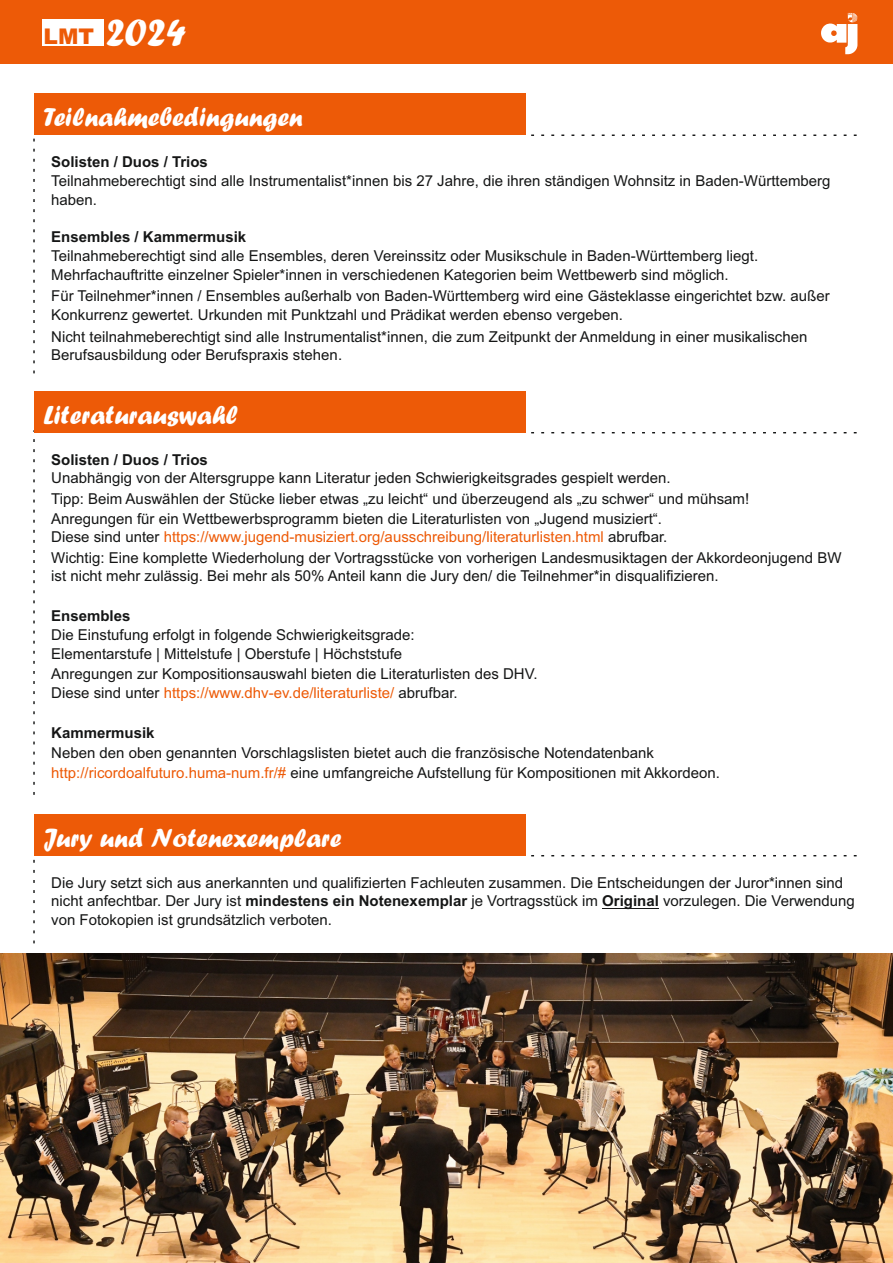
<style>
.page{position:relative;width:893px;height:1263px;background:#fff}
.page>*{position:absolute;margin:0;border:0;box-sizing:border-box;transform-origin:0 0}
.t1{font:41.25px "Forte";color:#fff}
.t2{font:27px "Forte";color:#fff}
.t3{font:15px/18.8px "Arial";color:#151616}
.t4{font:700 15px "Arial";color:#151616}
.s1{font-family:"Arial";font-weight:900;font-size:21.6px;color:#ed5a07}
.s2{color:#ed5a07}
.s3{font-weight:700}
</style>
<div class="page">
<div style="left:34px;top:94px;width:491px;height:41px;background:#ed5a07"></div>
<svg style="left:531px;top:135px;width:326px;height:1px"></svg>
<svg style="left:33px;top:138px;width:2px;height:235px"></svg>
<svg style="left:531px;top:432px;width:326px;height:1px"></svg>
<svg style="left:33px;top:430px;width:2px;height:365px"></svg>
<div style="left:34px;top:391px;width:491px;height:42px;background:#ed5a07"></div>
<div style="left:34px;top:814px;width:491px;height:42px;background:#ed5a07"></div>
<svg style="left:531px;top:855px;width:326px;height:1px"></svg>
<svg style="left:33px;top:859px;width:2px;height:84px"></svg>
<hr style="left:602px;top:908px;width:57px;height:1px;background:#151616">
<div style="left:0;top:0;width:893px;height:64px;background:#ed5a07"></div>
<svg style="left:821px;top:13px;width:36px;height:41px"></svg>
<div style="left:43px;top:19px;width:61px;height:27px;background:#fff"></div>
<img style="left:0;top:953px;width:893px;height:310px">
<h1 class="t1" style="left:44px;top:18px;width:144px"><span class="s1">LMT</span> 2024</h1>
<h2 class="t2" style="left:43px;top:108px;width:261px">Teilnahmebedingungen</h2>
<p class="t4" style="left:51px;top:156px;width:158px">Solisten / Duos / Trios</p>
<p class="t3" style="left:51px;top:173px;width:781px">Teilnahmeberechtigt sind alle Instrumentalist*innen bis 27 Jahre, die ihren ständigen Wohnsitz in Baden-Württemberg haben.</p>
<p class="t4" style="left:51px;top:231px;width:197px">Ensembles / Kammermusik</p>
<p class="t3" style="left:51px;top:248px;width:708px">Teilnahmeberechtigt sind alle Ensembles, deren Vereinssitz oder Musikschule in Baden-Württemberg liegt.<br>Mehrfachauftritte einzelner Spieler*innen in verschiedenen Kategorien beim Wettbewerb sind möglich.</p>
<p class="t3" style="left:51px;top:288px;width:780px">Für Teilnehmer*innen / Ensembles außerhalb von Baden-Württemberg wird eine Gästeklasse eingerichtet bzw. außer<br>Konkurrenz gewertet. Urkunden mit Punktzahl und Prädikat werden ebenso vergeben.</p>
<p class="t3" style="left:51px;top:328px;width:758px">Nicht teilnahmeberechtigt sind alle Instrumentalist*innen, die zum Zeitpunkt der Anmeldung in einer musikalischen<br>Berufsausbildung oder Berufspraxis stehen.</p>
<h2 class="t2" style="left:43px;top:406px;width:196px">Literaturauswahl</h2>
<p class="t4" style="left:51px;top:454px;width:158px">Solisten / Duos / Trios</p>
<p class="t3" style="left:51px;top:469px;width:700px;line-height:20.1px">Unabhängig von der Altersgruppe kann Literatur jeden Schwierigkeitsgrades gespielt werden.<br>Tipp: Beim Auswählen der Stücke lieber etwas „zu leicht“ und überzeugend als „zu schwer“ und mühsam!<br>Anregungen für ein Wettbewerbsprogramm bieten die Literaturlisten von „Jugend musiziert“.</p>
<p class="t3" style="left:51px;top:528px;width:792px;line-height:20.1px">Diese sind unter <span class="s2">https://www.jugend-musiziert.org/ausschreibung/literaturlisten.html</span> abrufbar.<br>Wichtig: Eine komplette Wiederholung der Vortragsstücke von vorherigen Landesmusiktagen der Akkordeonjugend BW</p>
<p class="t3" style="left:51px;top:568px;width:669px">ist nicht mehr zulässig. Bei mehr als 50% Anteil kann die Jury den/ die Teilnehmer*in disqualifizieren.</p>
<p class="t4" style="left:51px;top:610px;width:81px">Ensembles</p>
<p class="t3" style="left:51px;top:627px;width:365px">Die Einstufung erfolgt in folgende Schwierigkeitsgrade:<br>Elementarstufe | Mittelstufe | Oberstufe | Höchststufe</p>
<p class="t3" style="left:51px;top:666px;width:488px">Anregungen zur Kompositionsauswahl bieten die Literaturlisten des DHV.<br>Diese sind unter <span class="s2">https://www.dhv-ev.de/literaturliste/</span> abrufbar.</p>
<p class="t4" style="left:51px;top:727px;width:105px">Kammermusik</p>
<p class="t3" style="left:51px;top:744px;width:670px;line-height:20.1px">Neben den oben genannten Vorschlagslisten bietet auch die französische Notendatenbank <span class="s2">http://ricordoalfuturo.huma-num.fr/#</span> eine umfangreiche Aufstellung für Kompositionen mit Akkordeon.</p>
<h2 class="t2" style="left:43px;top:828px;width:299px">Jury und Notenexemplare</h2>
<p class="t3" style="left:51px;top:874px;width:805px">Die Jury setzt sich aus anerkannten und qualifizierten Fachleuten zusammen. Die Entscheidungen der Juror*innen sind nicht anfechtbar. Der Jury ist <span class="s3">mindestens ein Notenexemplar</span> je Vortragsstück im <span class="s3">Original</span> vorzulegen. Die Verwendung von Fotokopien ist grundsätzlich verboten.</p>
</div>
